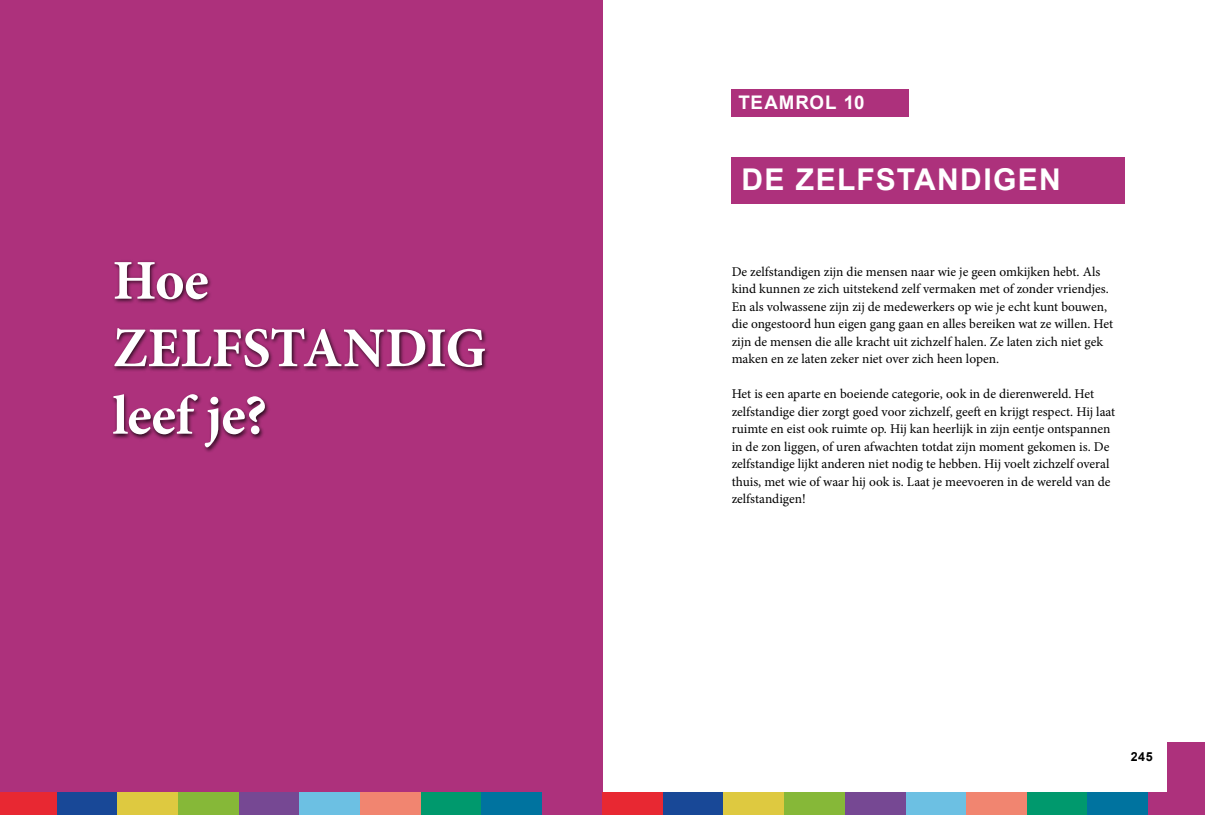
<style>
.page{position:relative;width:1205px;height:815px;background:#fff}
.page>*{position:absolute;margin:0;border:0;box-sizing:border-box;transform-origin:0 0}
.t1{font:700 56.25px/67.5px "Minion Pro";letter-spacing:-.01em;color:#fff}
.t2{font:700 30px "Arial";letter-spacing:.05em;color:#fff}
.t3{font:700 18.75px "Arial";letter-spacing:.05em;color:#fff}
.t4{font:13.38px/17.5px "Minion Pro";color:#000}
.t5{font:700 12.5px "Arial";color:#000}
</style>
<div class="page">
<div style="left:57px;top:792px;width:60px;height:23px;background:#184897"></div>
<div style="left:542px;top:792px;width:60px;height:23px;background:#ad317c"></div>
<div style="left:481px;top:792px;width:61px;height:23px;background:#00739f"></div>
<div style="left:420px;top:792px;width:61px;height:23px;background:#00996d"></div>
<div style="left:360px;top:792px;width:60px;height:23px;background:#f18570"></div>
<div style="left:299px;top:792px;width:61px;height:23px;background:#6cc0e3"></div>
<div style="left:239px;top:792px;width:60px;height:23px;background:#764893"></div>
<div style="left:178px;top:792px;width:61px;height:23px;background:#86b838"></div>
<div style="left:117px;top:792px;width:61px;height:23px;background:#dec940"></div>
<div style="left:0;top:792px;width:57px;height:23px;background:#e82832"></div>
<div style="left:1167px;top:742px;width:38px;height:73px;background:#ad317c"></div>
<div style="left:663px;top:792px;width:60px;height:23px;background:#184897"></div>
<div style="left:1148px;top:792px;width:57px;height:23px;background:#ad317c"></div>
<div style="left:1087px;top:792px;width:61px;height:23px;background:#00739f"></div>
<div style="left:1026px;top:792px;width:61px;height:23px;background:#00996d"></div>
<div style="left:966px;top:792px;width:60px;height:23px;background:#f18570"></div>
<div style="left:905px;top:792px;width:61px;height:23px;background:#6cc0e3"></div>
<div style="left:845px;top:792px;width:60px;height:23px;background:#764893"></div>
<div style="left:784px;top:792px;width:61px;height:23px;background:#86b838"></div>
<div style="left:723px;top:792px;width:61px;height:23px;background:#dec940"></div>
<div style="left:602px;top:792px;width:61px;height:23px;background:#e82832"></div>
<div style="left:0;top:0;width:602px;height:792px;background:#ad317c"></div>
<div style="left:731px;top:158px;width:393px;height:46px;background:#ad317c"></div>
<div style="left:732px;top:89px;width:177px;height:28px;background:#ad317c"></div>
<div style="left:111px;top:260px;width:380px;height:193px;background:#000;opacity:.75"></div>
<h1 class="t1" style="left:113px;top:246px;width:267px">Hoe zelfstandig leef je?</h1>
<h3 class="t3" style="left:738px;top:90px;width:128px">TEAMROL 10</h3>
<h2 class="t2" style="left:741px;top:160px;width:156px">DE ZELFSTAN</h2>
<h2 class="t2" style="left:960px;top:160px;width:43px">DIGEN</h2>
<p class="t4" style="left:732px;top:263px;width:383px">De zelfstandigen zijn die mensen naar wie je geen omkijken hebt. Als kind kunnen ze zich uitstekend zelf vermaken met of zonder vriendjes.<br>En als volwassene zijn zij de medewerkers op wie je echt kunt bouwen, die ongestoord hun eigen gang gaan en alles bereiken wat ze willen. Het zijn de mensen die alle kracht uit zichzelf halen. Ze laten zich niet gek maken en ze laten zeker niet over zich heen lopen.</p>
<p class="t4" style="left:732px;top:385px;width:385px">Het is een aparte en boeiende categorie, ook in de dierenwereld. Het zelfstandige dier zorgt goed voor zichzelf, geeft en krijgt respect. Hij laat ruimte en eist ook ruimte op. Hij kan heerlijk in zijn eentje ontspannen in de zon liggen, of uren afwachten totdat zijn moment gekomen is. De zelfstandige lijkt anderen niet nodig te hebben. Hij voelt zichzelf overal thuis, met wie of waar hij ook is. Laat je meevoeren in de wereld van de zelfstandigen!</p>
<p class="t5" style="left:1131px;top:749px;width:23px">245</p>
</div>
